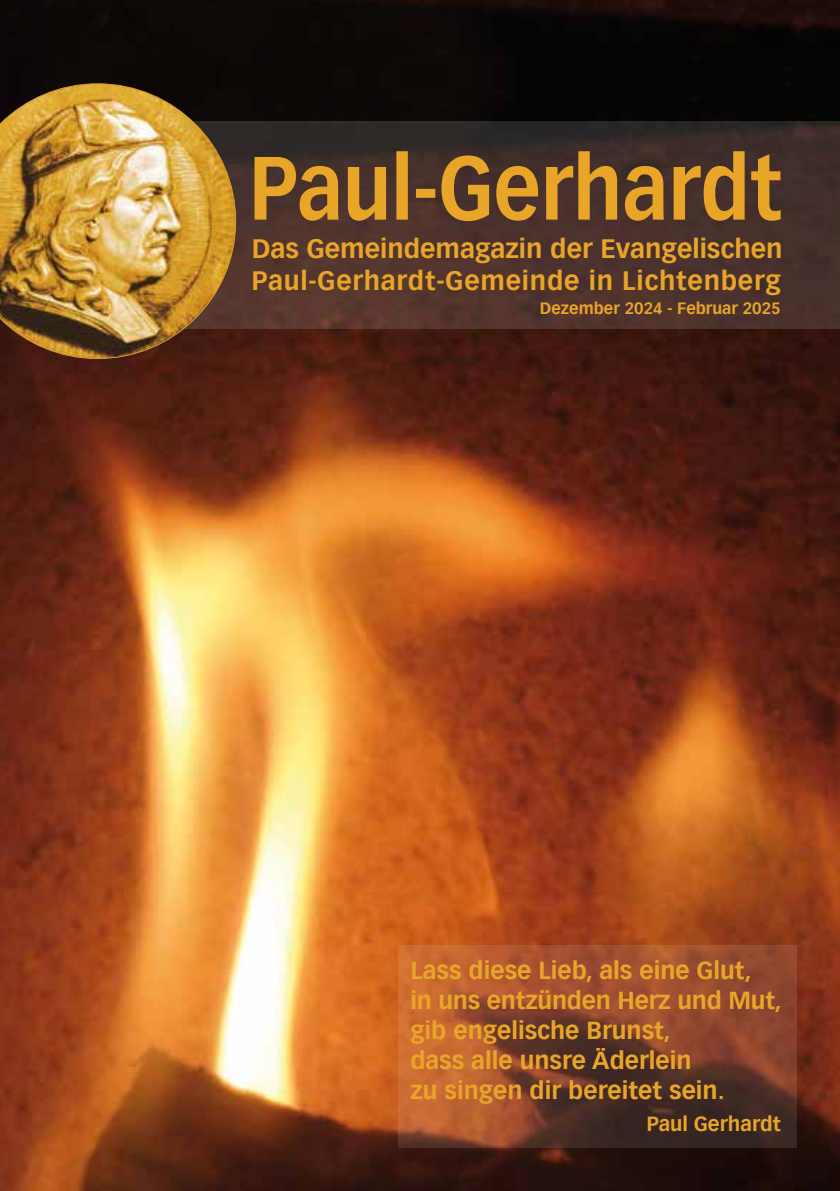
<style>
.page{position:relative;width:840px;height:1191px;background:#fff}
.page>*{position:absolute;margin:0;border:0;box-sizing:border-box;transform-origin:0 0}
.t1{font:700 26px/31.2px "Vectora Com";color:#e9a528}
.t2{font:700 24px/30px "Vectora Com";color:#e9a528}
.t3{font:700 20px "Vectora Com";color:#e9a528}
.t4{font:700 16px "Vectora Com";color:#e9a528}
</style>
<div class="page">
<img style="left:0;top:0;width:839px;height:945px">
<img style="left:0;top:907px;width:397px;height:241px">
<img style="left:797px;top:911px;width:42px;height:237px">
<img style="left:0;top:1148px;width:839px;height:43px">
<svg style="left:254px;top:151px;width:526px;height:70px;background:#875f2a"></svg>
<img style="left:393px;top:945px;width:404px;height:203px">
<img style="left:0;top:0;width:28px;height:369px">
<img style="left:0;top:83px;width:236px;height:276px">
<p class="t1" style="left:251px;top:233px;width:532px">Das Gemeindemagazin der Evangelischen<br>Paul-Gerhardt-Gemeinde in Lichtenberg</p>
<p class="t4" style="left:539px;top:298px;width:242px">Dezember 2024 - Februar 2025</p>
<p class="t2" style="left:410px;top:955px;width:373px">Lass diese Lieb, als eine Glut,<br>in uns entzünden Herz und Mut, gib engelische Brunst,<br>dass alle unsre Äderlein<br>zu singen dir bereitet sein.</p>
<p class="t3" style="left:646px;top:1111px;width:136px">Paul Gerhardt</p>
</div>
